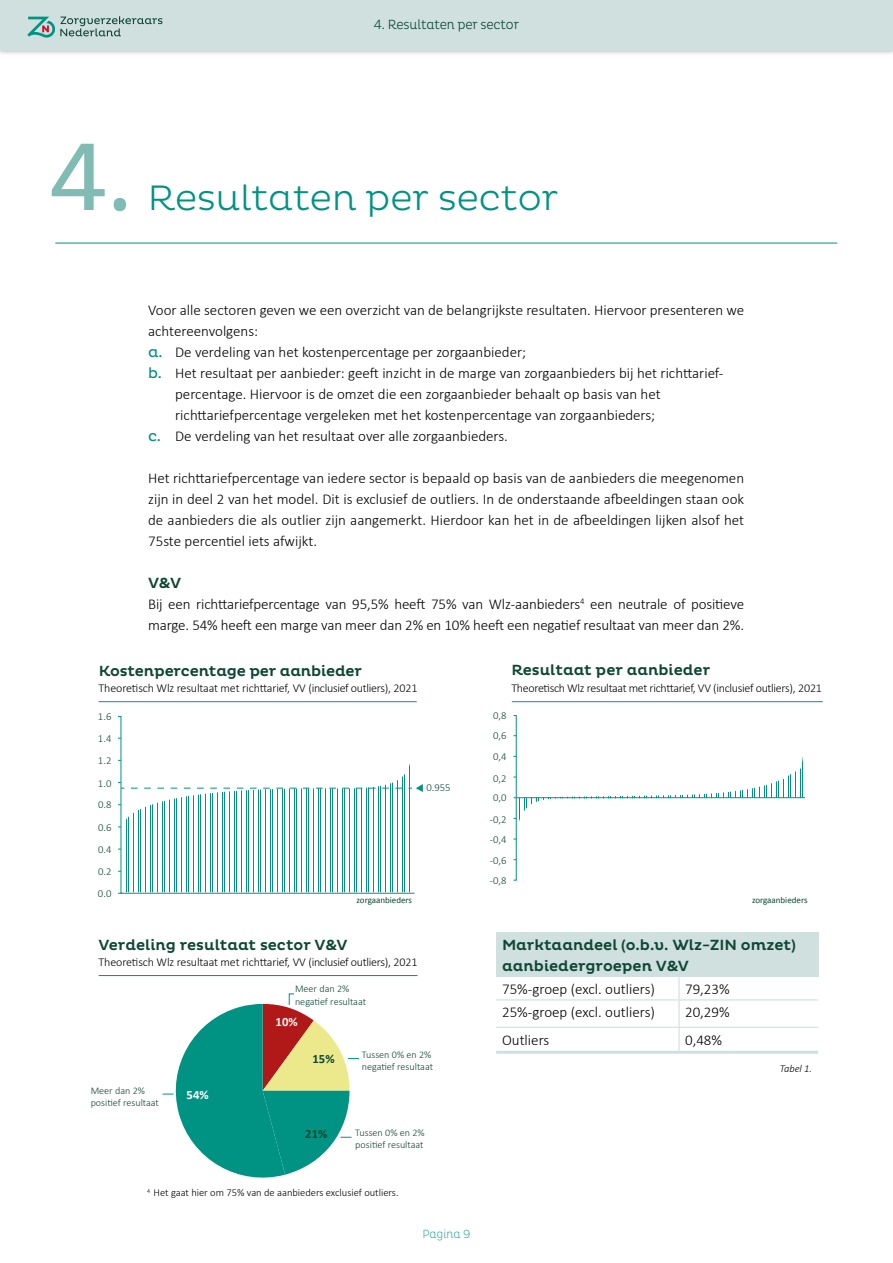
<style>
.page{position:relative;width:893px;height:1263px;background:#fff}
.page>*{position:absolute;margin:0;border:0;box-sizing:border-box;transform-origin:0 0}
.t1{font:97.5px "Pluto Cond";color:#81bcb4}
.t2{font:300 36px "Pluto";color:#009383}
.t3{font:300 15px/21px "Calibri";color:#000;text-align:justify}
.t4{font:500 15px/21px "Pluto";color:#0f4735}
.t5{font:300 13.5px "Pluto Cond";letter-spacing:-.01em;color:#0f4735}
.t6{font:700 12.75px "Calibri";color:#0f4735}
.t7{font:700 12.75px "Calibri";color:#fff}
.t8{font:700 12.75px "Calibri";color:#f6f6f6}
.t9{font:300 12px "Calibri";letter-spacing:-.025em;color:#000}
.t10{font:200 12px "Pluto Cond";color:#009383}
.t11{font:300 10.65px/20.9px "Calibri";color:#0f4735}
.t12{font:300 10.5px "Calibri";color:#000}
.t13{font:italic 300 10.5px "Calibri";color:#000}
.t14{font:300 10.2px/12.1px "Calibri";color:#0f4735}
.t15{font:9px "Calibri";color:#0f4735}
.s1{font-family:"Pluto";font-weight:400;color:#009383}
</style>
<div class="page">
<hr style="left:99px;top:975px;width:319px;height:1px;background:#009383">
<svg style="left:163px;top:993px;width:196px;height:185px"></svg>
<hr style="left:512px;top:701px;width:311px;height:1px;background:#009383">
<svg style="left:516px;top:715px;width:289px;height:125px"></svg>
<hr style="left:99px;top:701px;width:318px;height:1px;background:#009383">
<svg style="left:118px;top:716px;width:297px;height:178px"></svg>
<svg style="left:118px;top:782px;width:6px;height:7px"></svg>
<svg style="left:131px;top:784px;width:292px;height:8px"></svg>
<hr style="left:55px;top:243px;width:782px;height:1px;background:#009383">
<div style="left:496px;top:932px;width:322px;height:45px;background:#cfe0de"></div>
<hr style="left:678px;top:977px;width:2px;height:22px;background:#cfe0de">
<hr style="left:496px;top:999px;width:183px;height:1px;background:#cfe0de">
<hr style="left:679px;top:999px;width:139px;height:1px;background:#cfe0de">
<hr style="left:678px;top:1000px;width:2px;height:27px;background:#cfe0de">
<hr style="left:496px;top:1027px;width:183px;height:1px;background:#cfe0de">
<hr style="left:679px;top:1027px;width:139px;height:1px;background:#cfe0de">
<hr style="left:678px;top:1028px;width:2px;height:23px;background:#cfe0de">
<hr style="left:496px;top:1051px;width:183px;height:3px;background:#cfe0de">
<hr style="left:679px;top:1051px;width:139px;height:3px;background:#cfe0de">
<div style="left:0;top:0;width:893px;height:56px;background:#000;opacity:.4"></div>
<div style="left:0;top:0;width:893px;height:50px;background:#cfe0de"></div>
<svg style="left:27px;top:16px;width:135px;height:22px"></svg>
<p class="t5" style="left:374px;top:17px;width:147px">4. Resultaten per sector</p>
<h1 class="t1" style="left:49px;top:122px;width:85px">4.</h1>
<h2 class="t2" style="left:148px;top:177px;width:412px">Resultaten per sector</h2>
<p class="t3" style="left:148px;top:299px;width:597px">Voor alle sectoren geven we een overzicht van de belangrijkste resultaten. Hiervoor presenteren we</p>
<p class="t3" style="left:148px;top:320px;width:112px">achtereenvolgens:</p>
<p class="t3" style="left:148px;top:341px;width:380px"><span class="s1">a.</span> De verdeling van het kostenpercentage per zorgaanbieder;</p>
<p class="t3" style="left:148px;top:362px;width:577px"><span class="s1">b.</span> Het resultaat per aanbieder: geeft inzicht in de marge van zorgaanbieders bij het richttarief-</p>
<p class="t3" style="left:175px;top:383px;width:487px">percentage. Hiervoor is de omzet die een zorgaanbieder behaalt op basis van het</p>
<p class="t3" style="left:175px;top:404px;width:482px">richttariefpercentage vergeleken met het kostenpercentage van zorgaanbieders;</p>
<p class="t3" style="left:148px;top:425px;width:361px"><span class="s1">c.</span> De verdeling van het resultaat over alle zorgaanbieders.</p>
<p class="t3" style="left:148px;top:467px;width:597px">Het richttariefpercentage van iedere sector is bepaald op basis van de aanbieders die meegenomen zijn in deel 2 van het model. Dit is exclusief de outliers. In de onderstaande afbeeldingen staan ook de aanbieders die als outlier zijn aangemerkt. Hierdoor kan het in de afbeeldingen lijken alsof het 75ste percentiel iets afwijkt.</p>
<p class="t4" style="left:148px;top:573px;width:35px">V&amp;V</p>
<p class="t3" style="left:148px;top:593px;width:597px">Bij een richttariefpercentage van 95,5% heeft 75% van Wlz-aanbieders<sup>4</sup> een neutrale of positieve marge. 54% heeft een marge van meer dan 2% en 10% heeft een negatief resultaat van meer dan 2%.</p>
<p class="t4" style="left:99px;top:660px;width:265px">Kostenpercentage per aanbieder</p>
<p class="t9" style="left:99px;top:681px;width:320px">Theoretisch Wlz resultaat met richttarief, VV (inclusief outliers), 2021</p>
<p class="t11" style="left:98px;top:706px;width:15px;line-height:21.6px">1.6<br>1.4</p>
<p class="t11" style="left:98px;top:749px;width:15px;line-height:22.5px">1.2<br>1.0</p>
<p class="t11" style="left:98px;top:792px;width:15px;line-height:23.2px">0.8<br>0.6</p>
<p class="t11" style="left:98px;top:838px;width:15px;line-height:21.9px;text-align:justify">0.4<br>0.2<br>0.0</p>
<p class="t15" style="left:357px;top:894px;width:57px">zorgaanbieders</p>
<p class="t11" style="left:426px;top:777px;width:26px">0.955</p>
<p class="t4" style="left:99px;top:934px;width:251px">Verdeling resultaat sector V&amp;V</p>
<p class="t9" style="left:99px;top:955px;width:320px">Theoretisch Wlz resultaat met richttarief, VV (inclusief outliers), 2021</p>
<p class="t14" style="left:295px;top:983px;width:73px">Meer dan 2% negatief resultaat</p>
<p class="t8" style="left:276px;top:1013px;width:24px">10%</p>
<p class="t14" style="left:91px;top:1084px;width:70px">Meer dan 2% positief resultaat</p>
<p class="t7" style="left:187px;top:1086px;width:24px">54%</p>
<p class="t6" style="left:312px;top:1050px;width:24px">15%</p>
<p class="t14" style="left:362px;top:1048px;width:73px">Tussen 0% en 2% negatief resultaat</p>
<p class="t14" style="left:355px;top:1127px;width:71px">Tussen 0% en 2% positief resultaat</p>
<p class="t12" style="left:147px;top:1186px;width:253px"><sup>4</sup> Het gaat hier om 75% van de aanbieders exclusief outliers.</p>
<p class="t6" style="left:305px;top:1125px;width:24px">21%</p>
<p class="t10" style="left:422px;top:1227px;width:50px">Pagina 9</p>
<p class="t4" style="left:511px;top:660px;width:200px">Resultaat per aanbieder</p>
<p class="t9" style="left:511px;top:680px;width:312px">Theoretisch Wlz resultaat met richttarief, VV (inclusief outliers), 2021</p>
<p class="t11" style="left:493px;top:705px;width:15px;text-align:justify">0,8<br>0,6<br>0,4<br>0,2</p>
<p class="t11" style="left:490px;top:787px;width:18px;text-align:center">0,0 -0,2 -0,4 -0,6 -0,8</p>
<p class="t15" style="left:752px;top:893px;width:57px">zorgaanbieders</p>
<p class="t4" style="left:502px;top:934px;width:295px">Marktaandeel (o.b.v. Wlz-ZIN omzet) aanbiedergroepen V&amp;V</p>
<p class="t3" style="left:502px;top:978px;width:154px">75%-groep (excl. outliers)</p>
<p class="t3" style="left:685px;top:978px;width:46px">79,23%</p>
<p class="t3" style="left:502px;top:1001px;width:154px">25%-groep (excl. outliers)</p>
<p class="t3" style="left:685px;top:1001px;width:46px">20,29%</p>
<p class="t3" style="left:502px;top:1029px;width:49px">Outliers</p>
<p class="t3" style="left:685px;top:1029px;width:39px">0,48%</p>
<p class="t13" style="left:780px;top:1062px;width:34px">Tabel 1.</p>
</div>
